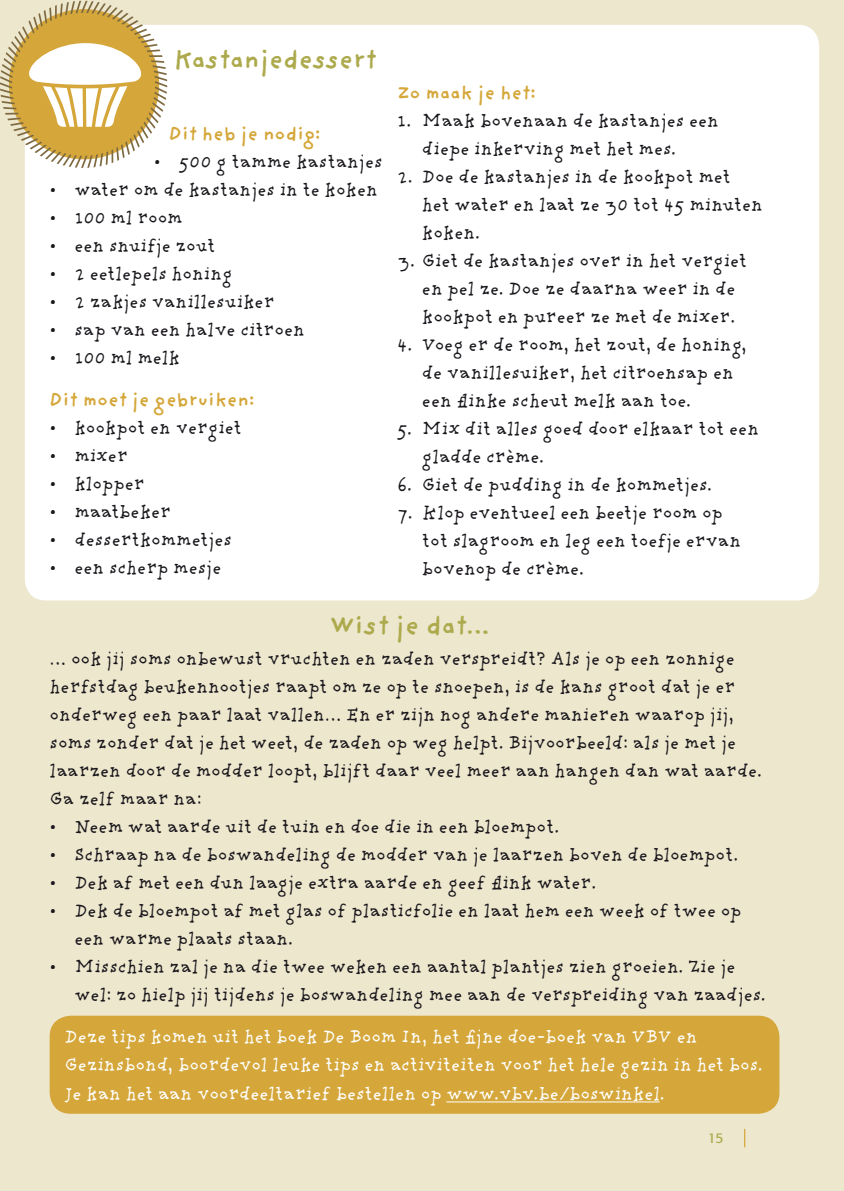
<style>
.page{position:relative;width:844px;height:1191px;background:#fff}
.page>*{position:absolute;margin:0;border:0;box-sizing:border-box;transform-origin:0 0}
.t1{font:700 26.25px "Providence Sans";color:#adaa4d}
.t2{font:19.25px/28px "Providence";color:#1a171c}
.t3{font:19.25px/28px "Providence";color:#fff}
.t4{font:700 19.25px "Providence Sans";letter-spacing:.005em;color:#d5a73a}
.t5{font:14px "Formata";color:#adaa4d}
</style>
<div class="page">
<div style="left:0;top:0;width:843px;height:1191px;background:#ede7ce"></div>
<svg style="left:744px;top:1129px;width:1px;height:18px"></svg>
<div style="left:25px;top:25px;width:794px;height:575px;background:#fff;border-radius:21px"></div>
<div style="left:50px;top:1015px;width:729px;height:98px;background:#d5a73a;border-radius:21px"></div>
<hr style="left:446px;top:1101px;width:213px;height:1px;background:#fff">
<svg style="left:0;top:1px;width:167px;height:167px"></svg>
<h1 class="t1" style="left:174px;top:44px;width:204px">Kastanjedessert</h1>
<p class="t4" style="left:397px;top:81px;width:140px">Zo maak je het:</p>
<p class="t2" style="left:422px;top:106px;width:298px;text-indent:-25px">1. Maak bovenaan de kastanjes een diepe inkerving met het mes.</p>
<p class="t2" style="left:422px;top:162px;width:342px;text-indent:-25px">2. Doe de kastanjes in de kookpot met het water en laat ze 30 tot 45 minuten koken.</p>
<p class="t2" style="left:422px;top:246px;width:326px;text-indent:-25px">3. Giet de kastanjes over in het vergiet en pel ze. Doe ze daarna weer in de kookpot en pureer ze met de mixer.</p>
<p class="t2" style="left:422px;top:330px;width:326px;text-indent:-25px">4. Voeg er de room, het zout, de honing, de vanillesuiker, het citroensap en een flinke scheut melk aan toe.</p>
<p class="t2" style="left:422px;top:414px;width:338px;text-indent:-25px">5. Mix dit alles goed door elkaar tot een gladde crème.</p>
<p class="t2" style="left:397px;top:471px;width:316px">6. Giet de pudding in de kommetjes.</p>
<p class="t2" style="left:422px;top:499px;width:320px;text-indent:-25px">7. Klop eventueel een beetje room op tot slagroom en leg een toefje ervan bovenop de crème.</p>
<p class="t4" style="left:169px;top:122px;width:153px">Dit heb je nodig:</p>
<p class="t2" style="left:154px;top:147px;width:230px">• 500 g tamme kastanjes</p>
<p class="t2" style="left:50px;top:175px;width:329px">• water om de kastanjes in te koken</p>
<p class="t2" style="left:50px;top:203px;width:135px">• 100 ml room</p>
<p class="t2" style="left:50px;top:231px;width:167px">• een snuifje zout</p>
<p class="t2" style="left:50px;top:259px;width:184px">• 2 eetlepels honing</p>
<p class="t2" style="left:50px;top:287px;width:226px">• 2 zakjes vanillesuiker</p>
<p class="t2" style="left:50px;top:315px;width:256px">• sap van een halve citroen</p>
<p class="t2" style="left:50px;top:343px;width:132px">• 100 ml melk</p>
<p class="t4" style="left:50px;top:388px;width:206px">Dit moet je gebruiken:</p>
<p class="t2" style="left:50px;top:413px;width:193px">• kookpot en vergiet</p>
<p class="t2" style="left:50px;top:441px;width:80px">• mixer</p>
<p class="t2" style="left:50px;top:469px;width:97px">• klopper</p>
<p class="t2" style="left:50px;top:497px;width:123px">• maatbeker</p>
<p class="t2" style="left:50px;top:525px;width:184px">• dessertkommetjes</p>
<p class="t2" style="left:50px;top:553px;width:173px">• een scherp mesje</p>
<h1 class="t1" style="left:329px;top:609px;width:161px">Wist je dat…</h1>
<p class="t2" style="left:50px;top:644px;width:713px">… ook jij soms onbewust vruchten en zaden verspreidt? Als je op een zonnige herfstdag beukennootjes raapt om ze op te snoepen, is de kans groot dat je er onderweg een paar laat vallen… En er zijn nog andere manieren waarop jij, soms zonder dat je het weet, de zaden op weg helpt. Bijvoorbeeld: als je met je laarzen door de modder loopt, blijft daar veel meer aan hangen dan wat aarde.<br>Ga zelf maar na:</p>
<p class="t2" style="left:50px;top:812px;width:511px">• Neem wat aarde uit de tuin en doe die in een bloempot.</p>
<p class="t2" style="left:50px;top:840px;width:690px">• Schraap na de boswandeling de modder van je laarzen boven de bloempot.</p>
<p class="t2" style="left:50px;top:868px;width:548px">• Dek af met een dun laagje extra aarde en geef flink water.</p>
<p class="t2" style="left:74px;top:896px;width:668px;text-indent:-25px">• Dek de bloempot af met glas of plasticfolie en laat hem een week of twee op een warme plaats staan.</p>
<p class="t2" style="left:74px;top:952px;width:692px;text-indent:-25px">• Misschien zal je na die twee weken een aantal plantjes zien groeien. Zie je wel: zo hielp jij tijdens je boswandeling mee aan de verspreiding van zaadjes.</p>
<p class="t3" style="left:64px;top:1022px;width:699px">Deze tips komen uit het boek De Boom In, het fijne doe-boek van VBV en<br>Gezinsbond, boordevol leuke tips en activiteiten voor het hele gezin in het bos.<br>Je kan het aan voordeeltarief bestellen op www.vbv.be/boswinkel.</p>
<p class="t5" style="left:707px;top:1129px;width:17px">15</p>
</div>
